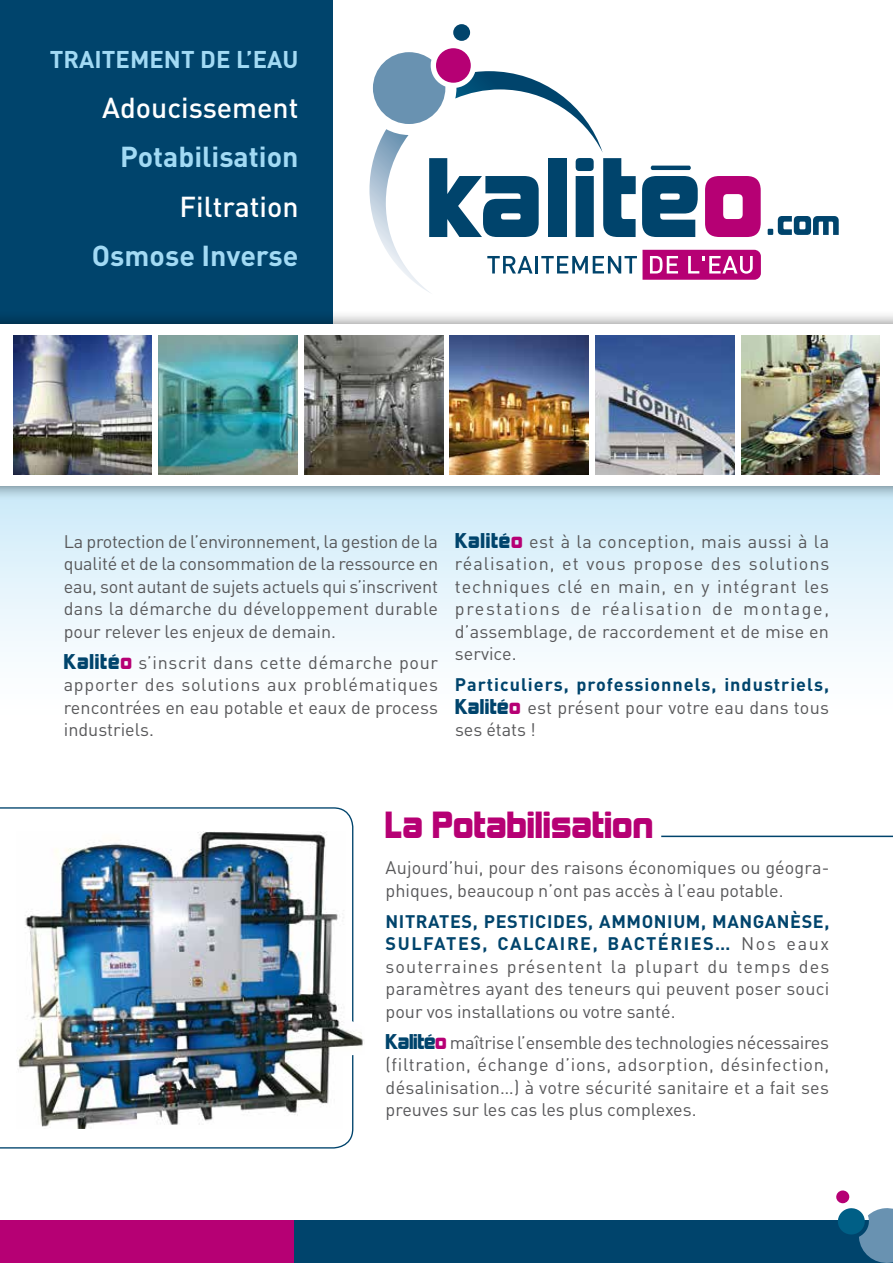
<style>
.page{position:relative;width:893px;height:1263px;background:#fff}
.page>*{position:absolute;margin:0;border:0;box-sizing:border-box;transform-origin:0 0}
.t1{font:34.5px "Kimberley";color:#b60074}
.t2{font:700 28.5px "DIN";color:#a2daf4}
.t3{font:500 28.5px "DIN";color:#fff}
.t4{font:700 24px "DIN";color:#a2daf4}
.t5{font:18px/22.5px "DIN";color:#58585a;text-align:justify}
.t6{font:700 18px/22.5px "DIN";letter-spacing:.055em;color:#00446c;text-align:justify}
.s1{font-family:"Kimberley";font-size:19.5px;color:#00446c}
.s2{font-family:"Kimberley";font-size:19.5px;color:#b60074}
.s3{font-family:"Kimberley";font-weight:400;font-size:19.5px}
.s4{font-family:"Kimberley";font-weight:400;font-size:19.5px;color:#b60074}
.s5{font-weight:400;color:#58585a}
.s6{font-weight:700;color:#00446c}
</style>
<div class="page">
<svg style="left:0;top:500px;width:893px;height:152px"></svg>
<div style="left:0;top:0;width:333px;height:324px;background:#00446c"></div>
<svg style="left:369px;top:71px;width:234px;height:222px"></svg>
<svg style="left:705px;top:176px;width:56px;height:61px"></svg>
<svg style="left:373px;top:52px;width:72px;height:72px"></svg>
<div style="left:436px;top:48px;width:35px;height:35px;background:#b60074;border-radius:50%"></div>
<div style="left:453px;top:24px;width:17px;height:17px;background:#00446c;border-radius:50%"></div>
<svg style="left:429px;top:158px;width:110px;height:79px"></svg>
<div style="left:548px;top:158px;width:18px;height:79px;background:#00446c"></div>
<svg style="left:576px;top:158px;width:18px;height:79px"></svg>
<svg style="left:603px;top:158px;width:33px;height:79px"></svg>
<svg style="left:642px;top:176px;width:56px;height:61px;background:#296283"></svg>
<hr style="left:651px;top:166px;width:40px;height:4px;background:#00446c;border-radius:2px">
<svg style="left:768px;top:216px;width:71px;height:19px"></svg>
<svg style="left:487px;top:256px;width:46px;height:17px"></svg>
<hr style="left:535px;top:256px;width:3px;height:17px;background:#00446c">
<svg style="left:541px;top:250px;width:220px;height:30px"></svg>
<div style="left:0;top:310px;width:893px;height:190px;background:#000;opacity:.5"></div>
<div style="left:0;top:324px;width:893px;height:162px;background:#fff"></div>
<img style="left:13px;top:336px;width:139px;height:139px">
<img style="left:159px;top:336px;width:138px;height:139px">
<img style="left:304px;top:336px;width:139px;height:139px">
<img style="left:450px;top:336px;width:139px;height:139px">
<img style="left:595px;top:336px;width:139px;height:139px">
<img style="left:741px;top:336px;width:139px;height:139px">
<svg style="left:0;top:807px;width:353px;height:341px"></svg>
<img style="left:17px;top:831px;width:347px;height:298px">
<div style="left:290px;top:1220px;width:603px;height:43px;background:#00446c"></div>
<div style="left:0;top:1220px;width:293px;height:43px;background:#b60074"></div>
<svg style="left:838px;top:1208px;width:55px;height:55px"></svg>
<div style="left:836px;top:1190px;width:13px;height:13px;background:#b60074;border-radius:50%"></div>
<hr style="left:661px;top:836px;width:232px;height:1px;background:#00446c">
<h3 class="t4" style="left:50px;top:44px;width:250px">TRAITEMENT DE L’EAU</h3>
<h2 class="t3" style="left:102px;top:89px;width:198px">Adoucissement</h2>
<h2 class="t2" style="left:120px;top:138px;width:180px">Potabilisation</h2>
<h2 class="t3" style="left:180px;top:188px;width:120px">Filtration</h2>
<h2 class="t2" style="left:92px;top:237px;width:208px">Osmose Inverse</h2>
<p class="t5" style="left:64px;top:529px;width:376px">La protection de l’environnement, la gestion de la qualité et de la consommation de la ressource en eau, sont autant de sujets actuels qui s’inscrivent dans la démarche du développement durable pour relever les enjeux de demain.</p>
<p class="t5" style="left:64px;top:650px;width:376px"><span class="s1">Kalité</span><span class="s2">o</span> s’inscrit dans cette démarche pour apporter des solutions aux problématiques rencontrées en eau potable et eaux de process industriels.</p>
<p class="t5" style="left:455px;top:530px;width:376px"><span class="s1">Kalité</span><span class="s2">o</span> est à la conception, mais aussi à la réalisation, et vous propose des solutions techniques clé en main, en y intégrant les prestations de réalisation de montage, d’assemblage, de raccordement et de mise en service.</p>
<p class="t6" style="left:455px;top:673px;width:376px">Particuliers, professionnels, industriels, <span class="s3">Kalité</span><span class="s4">o</span> <span class="s5">est présent pour votre eau dans tous ses états !</span></p>
<h1 class="t1" style="left:385px;top:806px;width:270px">La Potabilisation</h1>
<p class="t5" style="left:386px;top:856px;width:445px">Aujourd’hui, pour des raisons économiques ou géogra&shy;phiques, beaucoup n’ont pas accès à l’eau potable.</p>
<p class="t5" style="left:386px;top:910px;width:445px"><span class="s6">NITRATES, PESTICIDES, AMMONIUM, MANGANÈSE, SULFATES, CALCAIRE, BACTÉRIES…</span> Nos eaux souterraines présentent la plupart du temps des paramètres ayant des teneurs qui peuvent poser souci pour vos installations ou votre santé.</p>
<p class="t5" style="left:386px;top:1031px;width:445px"><span class="s1">Kalité</span><span class="s2">o</span> maîtrise l’ensemble des technologies nécessaires (filtration, échange d’ions, adsorption, désinfection, désalinisation…) à votre sécurité sanitaire et a fait ses preuves sur les cas les plus complexes.</p>
</div>
